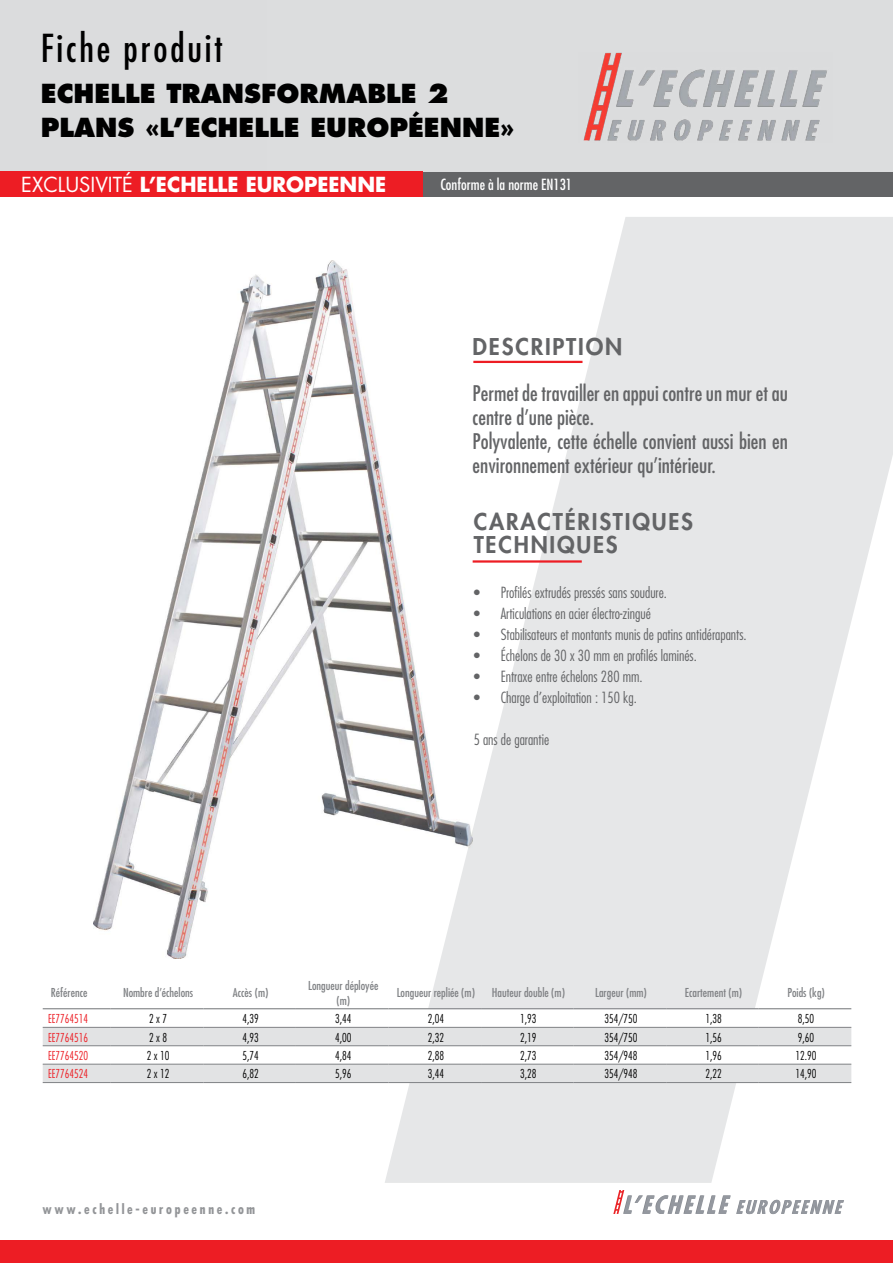
<style>
.page{position:relative;width:893px;height:1263px;background:#fff}
.page>*{position:absolute;margin:0;border:0;box-sizing:border-box;transform-origin:0 0}
.t1{font:condensed 37.5px "Futura Std";letter-spacing:.075em;color:#000}
.t2{font:800 25.5px/34.5px "Futura Std";color:#000}
.t3{font:800 22.5px/22.5px "Futura Std";letter-spacing:.08em;color:#636466}
.t4{font:condensed 21px/24px "Futura Std";color:#636466}
.t5{font:700 20.1px "Futura Std";color:#fff}
.t6{font:300 condensed 15px "Futura Std";color:#636466}
.t7{font:condensed 15px "Futura Std";color:#fff}
.t8{font:700 condensed 13.5px "Futura Std";letter-spacing:.2em;color:#939598}
.t9{font:300 condensed 12px "Futura Std";color:#000;scale:.94 1}
.t10{font:condensed 12px/14.4px "Futura Std";color:#808285;text-align:center}
.t11{font:300 condensed 12px "Futura Std";color:#ed1d24;scale:.94 1}
.s1{font-weight:400}
</style>
<div class="page">
<img style="left:94px;top:260px;width:291px;height:699px">
<svg style="left:385px;top:217px;width:508px;height:966px;fill:#e6e7e8"></svg>
<svg style="left:43px;top:1009px;width:808px;height:73px"></svg>
<hr style="left:43px;top:1008px;width:68px;height:1px;background:#808285">
<hr style="left:111px;top:1008px;width:92px;height:1px;background:#808285">
<hr style="left:203px;top:1008px;width:93px;height:1px;background:#808285">
<hr style="left:296px;top:1008px;width:92px;height:1px;background:#808285">
<hr style="left:388px;top:1008px;width:93px;height:1px;background:#808285">
<hr style="left:481px;top:1008px;width:93px;height:1px;background:#808285">
<hr style="left:574px;top:1008px;width:92px;height:1px;background:#808285">
<hr style="left:666px;top:1008px;width:93px;height:1px;background:#808285">
<hr style="left:759px;top:1008px;width:92px;height:1px;background:#808285">
<hr style="left:43px;top:1027px;width:68px;height:1px;background:#808285">
<hr style="left:111px;top:1027px;width:92px;height:1px;background:#808285">
<hr style="left:203px;top:1027px;width:93px;height:1px;background:#808285">
<hr style="left:296px;top:1027px;width:92px;height:1px;background:#808285">
<hr style="left:388px;top:1027px;width:93px;height:1px;background:#808285">
<hr style="left:481px;top:1027px;width:93px;height:1px;background:#808285">
<hr style="left:574px;top:1027px;width:92px;height:1px;background:#808285">
<hr style="left:666px;top:1027px;width:93px;height:1px;background:#808285">
<hr style="left:759px;top:1027px;width:92px;height:1px;background:#808285">
<hr style="left:43px;top:1045px;width:68px;height:1px;background:#808285">
<hr style="left:111px;top:1045px;width:92px;height:1px;background:#808285">
<hr style="left:203px;top:1045px;width:93px;height:1px;background:#808285">
<hr style="left:296px;top:1045px;width:92px;height:1px;background:#808285">
<hr style="left:388px;top:1045px;width:93px;height:1px;background:#808285">
<hr style="left:481px;top:1045px;width:93px;height:1px;background:#808285">
<hr style="left:574px;top:1045px;width:92px;height:1px;background:#808285">
<hr style="left:666px;top:1045px;width:93px;height:1px;background:#808285">
<hr style="left:759px;top:1045px;width:92px;height:1px;background:#808285">
<hr style="left:43px;top:1064px;width:68px;height:1px;background:#808285">
<hr style="left:111px;top:1064px;width:92px;height:1px;background:#808285">
<hr style="left:203px;top:1064px;width:93px;height:1px;background:#808285">
<hr style="left:296px;top:1064px;width:92px;height:1px;background:#808285">
<hr style="left:388px;top:1064px;width:93px;height:1px;background:#808285">
<hr style="left:481px;top:1064px;width:93px;height:1px;background:#808285">
<hr style="left:574px;top:1064px;width:92px;height:1px;background:#808285">
<hr style="left:666px;top:1064px;width:93px;height:1px;background:#808285">
<hr style="left:759px;top:1064px;width:92px;height:1px;background:#808285">
<hr style="left:43px;top:1082px;width:68px;height:1px;background:#808285">
<hr style="left:111px;top:1082px;width:92px;height:1px;background:#808285">
<hr style="left:203px;top:1082px;width:93px;height:1px;background:#808285">
<hr style="left:296px;top:1082px;width:92px;height:1px;background:#808285">
<hr style="left:388px;top:1082px;width:93px;height:1px;background:#808285">
<hr style="left:481px;top:1082px;width:93px;height:1px;background:#808285">
<hr style="left:574px;top:1082px;width:92px;height:1px;background:#808285">
<hr style="left:666px;top:1082px;width:93px;height:1px;background:#808285">
<hr style="left:759px;top:1082px;width:92px;height:1px;background:#808285">
<div style="left:0;top:171px;width:893px;height:26px;background:#636466"></div>
<div style="left:0;top:1241px;width:893px;height:22px;background:#ed1d24"></div>
<div style="left:0;top:0;width:893px;height:171px;background:#dcddde"></div>
<svg style="left:613px;top:1191px;width:231px;height:23px"></svg>
<div style="left:0;top:171px;width:422px;height:26px;background:#ed1d24"></div>
<img style="left:583px;top:53px;width:244px;height:88px">
<hr style="left:473px;top:361px;width:109px;height:2px;background:#ed1d24">
<hr style="left:473px;top:560px;width:109px;height:3px;background:#ed1d24">
<h1 class="t1" style="left:41px;top:25px;width:183px">Fiche produit</h1>
<h2 class="t2" style="left:41px;top:76px;width:409px">ECHELLE TRANSFORMABLE 2<br>PLANS «L’ECHELLE</h2>
<h2 class="t2" style="left:310px;top:111px;width:206px">EUROPÉENNE»</h2>
<h3 class="t5" style="left:21px;top:171px;width:366px"><span class="s1">EXCLUSIVITÉ</span> L’ECHELLE EUROPEENNE</h3>
<p class="t7" style="left:440px;top:176px;width:133px">Conforme à la norme EN131</p>
<h3 class="t3" style="left:473px;top:335px;width:151px">DESCRIPTION</h3>
<h3 class="t4" style="left:473px;top:381px;width:317px">Permet de travailler en appui contre un mur et au centre d’une pièce.<br>Polyvalente, cette échelle convient aussi bien en environnement extérieur qu’intérieur.</h3>
<h3 class="t3" style="left:474px;top:511px;width:221px">CARACTÉRISTIQUES<br>TECHNIQUES</h3>
<p class="t6" style="left:474px;top:583px;width:195px">• Profilés extrudés pressés sans soudure.</p>
<p class="t6" style="left:474px;top:604px;width:179px">• Articulations en acier électro-zingué</p>
<p class="t6" style="left:474px;top:625px;width:274px">• Stabilisateurs et montants munis de patins antidérapants.</p>
<p class="t6" style="left:474px;top:646px;width:225px">• Échelons de 30 x 30 mm en profilés laminés.</p>
<p class="t6" style="left:474px;top:667px;width:170px">• Entraxe entre échelons 280 mm.</p>
<p class="t6" style="left:474px;top:688px;width:165px">• Charge d’exploitation : 150 kg.</p>
<p class="t6" style="left:474px;top:730px;width:77px">5 ans de garantie</p>
<p class="t10" style="left:51px;top:985px;width:38px">Référence</p>
<p class="t10" style="left:123px;top:985px;width:72px">Nombre d’échelons</p>
<p class="t10" style="left:233px;top:985px;width:37px">Accès (m)</p>
<p class="t10" style="left:308px;top:978px;width:72px">Longueur déployée (m)</p>
<p class="t10" style="left:397px;top:985px;width:80px">Longueur repliée (m)</p>
<p class="t10" style="left:492px;top:985px;width:75px">Hauteur double (m)</p>
<p class="t10" style="left:595px;top:985px;width:53px">Largeur (mm)</p>
<p class="t10" style="left:685px;top:985px;width:59px">Ecartement (m)</p>
<p class="t10" style="left:787px;top:985px;width:39px">Poids (kg)</p>
<p class="t11" style="left:48px;top:1011px;width:44px">EE7764514</p>
<p class="t9" style="left:149px;top:1011px;width:20px">2 x 7</p>
<p class="t9" style="left:243px;top:1011px;width:19px">4,39</p>
<p class="t9" style="left:335px;top:1011px;width:19px">3,44</p>
<p class="t9" style="left:428px;top:1011px;width:19px">2,04</p>
<p class="t9" style="left:520px;top:1011px;width:19px">1,93</p>
<p class="t9" style="left:604px;top:1011px;width:37px">354/750</p>
<p class="t9" style="left:705px;top:1011px;width:19px">1,38</p>
<p class="t9" style="left:798px;top:1011px;width:19px">8,50</p>
<p class="t11" style="left:48px;top:1030px;width:44px">EE7764516</p>
<p class="t9" style="left:149px;top:1030px;width:20px">2 x 8</p>
<p class="t9" style="left:243px;top:1030px;width:19px">4,93</p>
<p class="t9" style="left:335px;top:1030px;width:19px">4,00</p>
<p class="t9" style="left:428px;top:1030px;width:19px">2,32</p>
<p class="t9" style="left:520px;top:1030px;width:19px">2,19</p>
<p class="t9" style="left:604px;top:1030px;width:37px">354/750</p>
<p class="t9" style="left:705px;top:1030px;width:19px">1,56</p>
<p class="t9" style="left:798px;top:1030px;width:19px">9,60</p>
<p class="t11" style="left:48px;top:1048px;width:44px">EE7764520</p>
<p class="t9" style="left:147px;top:1048px;width:25px">2 x 10</p>
<p class="t9" style="left:243px;top:1048px;width:19px">5,74</p>
<p class="t9" style="left:335px;top:1048px;width:19px">4,84</p>
<p class="t9" style="left:428px;top:1048px;width:19px">2,88</p>
<p class="t9" style="left:520px;top:1048px;width:19px">2,73</p>
<p class="t9" style="left:604px;top:1048px;width:37px">354/948</p>
<p class="t9" style="left:705px;top:1048px;width:19px">1,96</p>
<p class="t9" style="left:796px;top:1048px;width:24px">12.90</p>
<p class="t11" style="left:48px;top:1067px;width:44px">EE7764524</p>
<p class="t9" style="left:147px;top:1067px;width:25px">2 x 12</p>
<p class="t9" style="left:243px;top:1067px;width:19px">6,82</p>
<p class="t9" style="left:335px;top:1067px;width:19px">5,96</p>
<p class="t9" style="left:428px;top:1067px;width:19px">3,44</p>
<p class="t9" style="left:520px;top:1067px;width:19px">3,28</p>
<p class="t9" style="left:604px;top:1067px;width:37px">354/948</p>
<p class="t9" style="left:705px;top:1067px;width:19px">2,22</p>
<p class="t9" style="left:796px;top:1067px;width:24px">14,90</p>
<p class="t8" style="left:43px;top:1201px;width:214px">www.echelle-europeenne.com</p>
</div>
